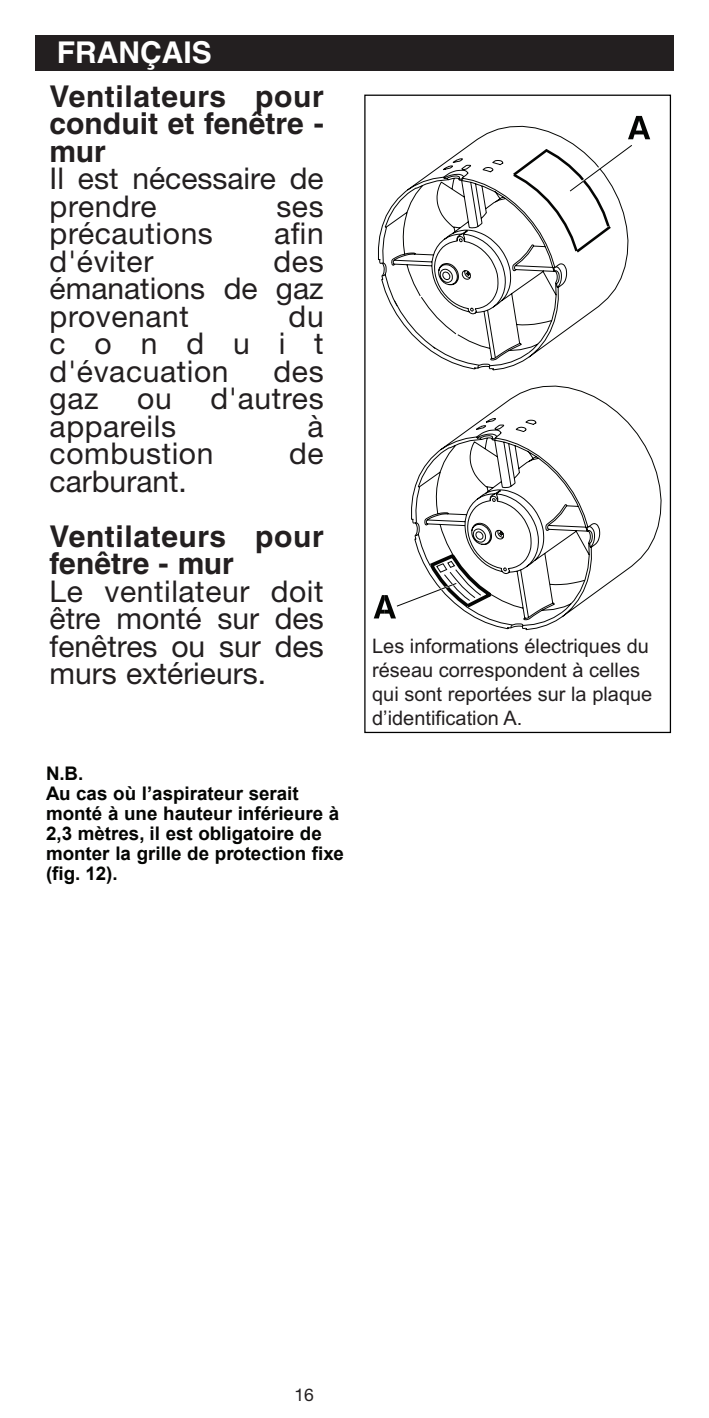
<style>
.page{position:relative;width:709px;height:1418px;background:#fff}
.page>*{position:absolute;margin:0;border:0;box-sizing:border-box;transform-origin:0 0}
.t1{font:30px/27.5px "Helvetica Neue LT Std";letter-spacing:.02em;color:#231f20;text-align:justify}
.t2{font:700 30px/27.5px "Helvetica LT";letter-spacing:.005em;color:#231f20;text-align:justify}
.t3{font:30px/27.5px "Helvetica Neue LT Std";color:#231f20}
.t4{font:700 30px "Helvetica LT";color:#fff}
.t5{font:20.25px/24.5px "Arial";color:#000}
.t6{font:20px/24px "Arial";color:#231f20}
.t7{font:700 18.75px/20px "Arial";color:#040503}
.t8{font:17.5px "Helvetica Neue LT Std";color:#231f20}
</style>
<div class="page">
<div style="left:35px;top:35px;width:638px;height:36px;background:#231f20"></div>
<svg style="left:415px;top:385px;width:246px;height:245px"></svg>
<svg style="left:374px;top:486px;width:188px;height:143px"></svg>
<svg style="left:378px;top:126px;width:197px;height:244px"></svg>
<svg style="left:628px;top:116px;width:22px;height:23px"></svg>
<svg style="left:379px;top:145px;width:253px;height:224px"></svg>
<p class="t4" style="left:57px;top:42px;width:156px">FRANÇAIS</p>
<p class="t2" style="left:50px;top:85px;width:275px">Ventilateurs pour conduit et fenêtre - mur</p>
<p class="t3" style="left:50px;top:168px;width:275px">Il est nécessaire de prendre</p>
<p class="t1" style="left:276px;top:195px;width:49px">ses</p>
<p class="t1" style="left:50px;top:223px;width:165px">précautions</p>
<p class="t1" style="left:274px;top:223px;width:51px">afin</p>
<p class="t1" style="left:50px;top:250px;width:105px">d'éviter</p>
<p class="t1" style="left:50px;top:250px;width:275px;text-indent:224px">des émanations de gaz provenant</p>
<p class="t1" style="left:50px;top:305px;width:275px;text-indent:239px">du conduit d'évacuation</p>
<p class="t1" style="left:273px;top:360px;width:52px">des</p>
<p class="t1" style="left:50px;top:388px;width:50px">gaz</p>
<p class="t1" style="left:137px;top:388px;width:36px">ou</p>
<p class="t1" style="left:210px;top:388px;width:115px">d'autres</p>
<p class="t1" style="left:50px;top:415px;width:128px">appareils</p>
<p class="t1" style="left:307px;top:415px;width:18px">à</p>
<p class="t1" style="left:50px;top:443px;width:165px">combustion</p>
<p class="t1" style="left:289px;top:443px;width:36px">de</p>
<p class="t3" style="left:50px;top:470px;width:139px">carburant.</p>
<p class="t2" style="left:50px;top:525px;width:275px">Ventilateurs pour fenêtre - mur</p>
<p class="t1" style="left:50px;top:580px;width:275px">Le ventilateur doit être monté sur des fenêtres ou sur des murs extérieurs.</p>
<p class="t7" style="left:46px;top:763px;width:299px">N.B.<br>Au cas où l’aspirateur serait monté à une hauteur inférieure à<br>2,3 mètres, il est obligatoire de monter la grille de protection fixe (fig. 12).</p>
<p class="t6" style="left:372px;top:634px;width:282px">Les informations électriques du réseau correspondent à celles qui sont reportées sur la plaque d’identification A.</p>
<p class="t5" style="left:374px;top:648px;width:278px">I dati elettrici della rete devono corrispondere a quelli riportati in targa A.</p>
<p class="t8" style="left:294px;top:1388px;width:21px">16</p>
</div>
